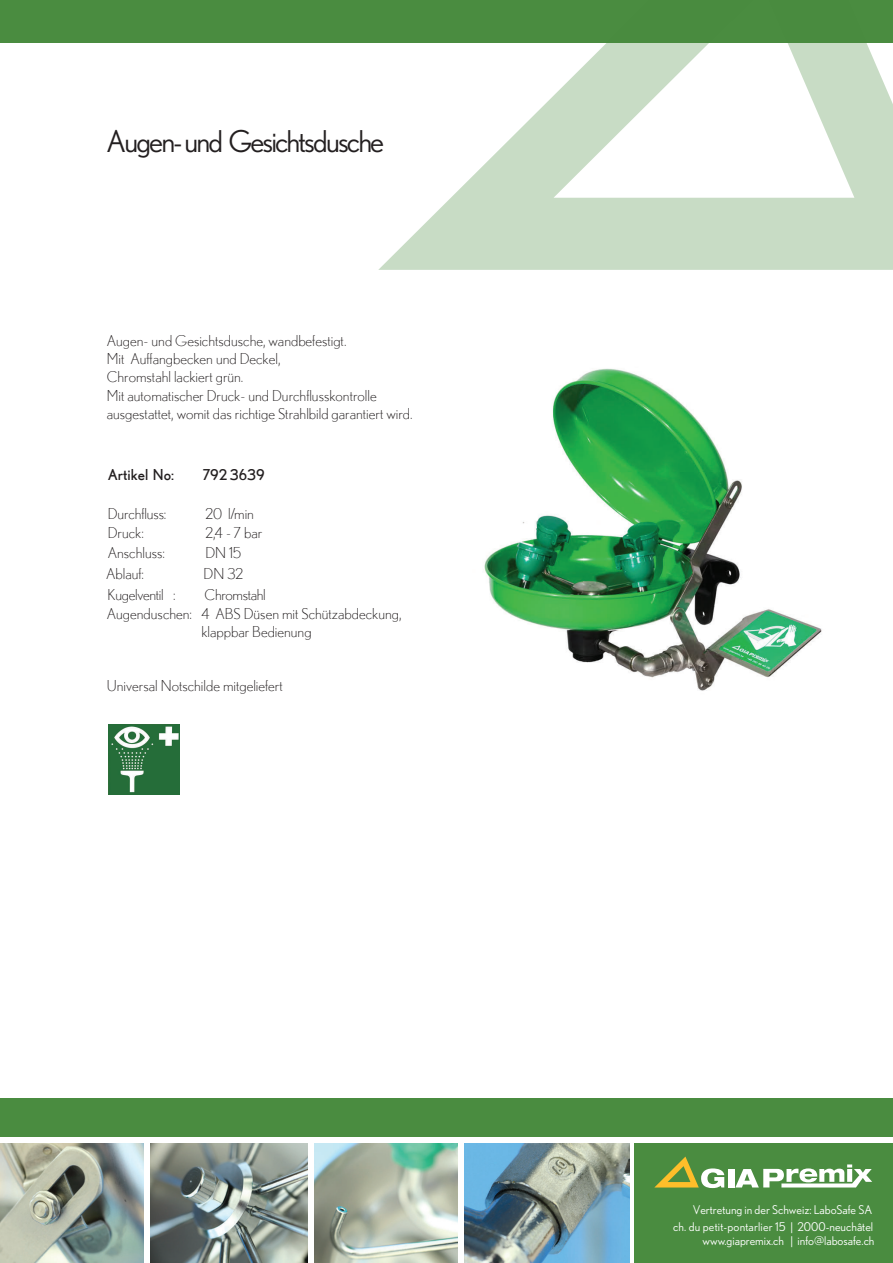
<style>
.page{position:relative;width:893px;height:1263px;background:#fff}
.page>*{position:absolute;margin:0;border:0;box-sizing:border-box;transform-origin:0 0}
.t1{font:30px "Nobel";letter-spacing:-.06em;color:#231f20}
.t2{font:300 15px/18.1px "Nobel";color:#231f20}
.t3{font:300 15px "Nobel";letter-spacing:-.02em;color:#231f20}
.t4{font:15px "Nobel";color:#231f20}
.t5{font:12px "Nobel";color:#fff}
.s1{font-style:inherit}
</style>
<div class="page">
<div style="left:0;top:0;width:893px;height:43px;background:#4a8c40"></div>
<div style="left:1px;top:1099px;width:892px;height:38px;background:#4a8c40"></div>
<img style="left:315px;top:1143px;width:142px;height:120px">
<img style="left:1px;top:1143px;width:142px;height:120px">
<img style="left:464px;top:1143px;width:165px;height:120px">
<img style="left:150px;top:1143px;width:157px;height:120px">
<div style="left:634px;top:1143px;width:259px;height:120px;background:#4a8c40"></div>
<svg style="left:654px;top:1156px;width:70px;height:32px"></svg>
<div style="left:728px;top:1169px;width:6px;height:18px;background:#fff"></div>
<svg style="left:735px;top:1164px;width:137px;height:23px"></svg>
<svg style="left:378px;top:43px;width:515px;height:227px;fill:#c8dcc5"></svg>
<img style="left:109px;top:724px;width:70px;height:71px">
<img style="left:484px;top:368px;width:338px;height:323px">
<h1 class="t1" style="left:106px;top:124px;width:279px">Augen- und Gesichtsdusche</h1>
<p class="t2" style="left:107px;top:332px;width:307px">Augen- und Gesichtsdusche, wandbefestigt.<br>Mit Auffangbecken und Deckel,<br>Chromstahl lackiert grün.<br>Mit automatischer Druck- und Durchflusskontrolle ausgestattet, womit das richtige Strahlbild garantiert wird.</p>
<p class="t4" style="left:108px;top:466px;width:68px">Artikel No:</p>
<p class="t4" style="left:202px;top:466px;width:64px">7<span class="s1">92</span> 3639</p>
<p class="t2" style="left:108px;top:504px;width:60px">Durchfluss:</p>
<p class="t2" style="left:205px;top:504px;width:50px">20 l/min</p>
<p class="t2" style="left:108px;top:524px;width:38px">Druck:</p>
<p class="t2" style="left:205px;top:524px;width:58px">2,4 - 7 bar</p>
<p class="t2" style="left:108px;top:543px;width:59px">Anschluss:</p>
<p class="t2" style="left:205px;top:543px;width:38px">DN 15</p>
<p class="t3" style="left:108px;top:586px;width:70px">Kugelventil :</p>
<p class="t3" style="left:205px;top:586px;width:63px">Chromstahl</p>
<p class="t2" style="left:107px;top:605px;width:87px">Augenduschen:</p>
<p class="t2" style="left:106px;top:565px;width:39px">Ablauf:</p>
<p class="t2" style="left:204px;top:565px;width:41px">DN 32</p>
<p class="t2" style="left:201px;top:605px;width:202px">4 ABS Düsen mit Schützabdeckung, klappbar Bedienung</p>
<p class="t2" style="left:107px;top:677px;width:177px">Universal Notschilde mitgeliefert</p>
<p class="t5" style="left:693px;top:1203px;width:181px">Vertretung in der Schweiz: LaboSafe SA</p>
<p class="t5" style="left:702px;top:1234px;width:174px">www.giapremix.ch | info@labosafe.ch</p>
<p class="t5" style="left:673px;top:1220px;width:202px">ch. du petit-pontarlier 15 | 2000-neuchâtel</p>
</div>
